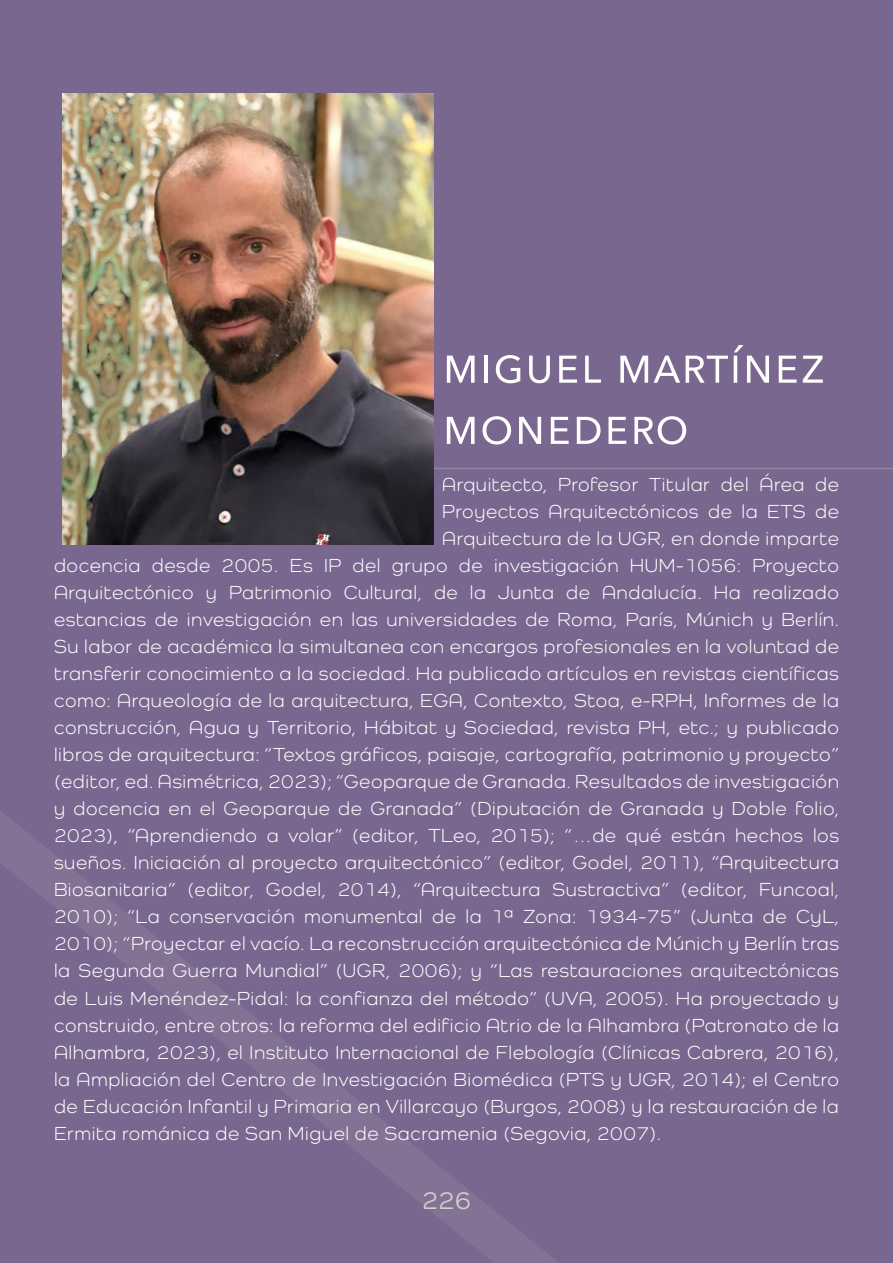
<style>
.page{position:relative;width:893px;height:1263px;background:#7a678f}
.page>*{position:absolute;margin:0;border:0;box-sizing:border-box;transform-origin:0 0}
.t1{font:51px/61.2px "Avenir Next";letter-spacing:.01em;color:#fff}
.t2{font:500 25.5px "Como";color:#d2cecd}
.t3{font:19.5px "Como";letter-spacing:.03em;color:#fff}
</style>
<div class="page">
<svg style="left:0;top:811px;width:557px;height:452px"></svg>
<hr style="left:376px;top:468px;width:517px;height:1px;background:#fffcd7">
<img style="left:63px;top:94px;width:371px;height:450px">
<h1 class="t1" style="left:442px;top:332px;width:385px">miguel martínez monedero</h1>
<p class="t3" style="left:442px;top:473px;width:398px">Arquitecto, Profesor Titular del Área de</p>
<p class="t3" style="left:442px;top:500px;width:398px">Proyectos Arquitectónicos de la ETS de</p>
<p class="t3" style="left:442px;top:527px;width:398px">Arquitectura de la UGR, en donde imparte</p>
<p class="t3" style="left:54px;top:554px;width:786px">docencia desde 2005. Es IP del grupo de investigación HUM-1056: Proyecto</p>
<p class="t3" style="left:54px;top:581px;width:786px">Arquitectónico y Patrimonio Cultural, de la Junta de Andalucía. Ha realizado</p>
<p class="t3" style="left:54px;top:608px;width:786px">estancias de investigación en las universidades de Roma, París, Múnich y Berlín.</p>
<p class="t3" style="left:54px;top:635px;width:786px">Su labor de académica la simultanea con encargos profesionales en la voluntad de</p>
<p class="t3" style="left:54px;top:662px;width:786px">transferir conocimiento a la sociedad. Ha publicado artículos en revistas científicas</p>
<p class="t3" style="left:54px;top:689px;width:786px">como: Arqueología de la arquitectura, EGA, Contexto, Stoa, e-RPH, Informes de la</p>
<p class="t3" style="left:54px;top:716px;width:786px">construcción, Agua y Territorio, Hábitat y Sociedad, revista PH, etc.; y publicado</p>
<p class="t3" style="left:54px;top:743px;width:786px">libros de arquitectura: “Textos gráficos, paisaje, cartografía, patrimonio y proyecto”</p>
<p class="t3" style="left:54px;top:770px;width:786px">(editor, ed. Asimétrica, 2023); “Geoparque de Granada. Resultados de investigación</p>
<p class="t3" style="left:54px;top:797px;width:786px">y docencia en el Geoparque de Granada” (Diputación de Granada y Doble folio,</p>
<p class="t3" style="left:54px;top:824px;width:786px">2023), “Aprendiendo a volar” (editor, TLeo, 2015); “…de qué están hechos los</p>
<p class="t3" style="left:54px;top:851px;width:786px">sueños. Iniciación al proyecto arquitectónico” (editor, Godel, 2011), “Arquitectura</p>
<p class="t3" style="left:54px;top:878px;width:786px">Biosanitaria” (editor, Godel, 2014), “Arquitectura Sustractiva” (editor, Funcoal,</p>
<p class="t3" style="left:54px;top:905px;width:786px">2010); “La conservación monumental de la 1ª Zona: 1934-75” (Junta de CyL,</p>
<p class="t3" style="left:54px;top:932px;width:786px">2010); “Proyectar el vacío. La reconstrucción arquitectónica de Múnich y Berlín tras</p>
<p class="t3" style="left:54px;top:959px;width:786px">la Segunda Guerra Mundial” (UGR, 2006); y “Las restauraciones arquitectónicas</p>
<p class="t3" style="left:54px;top:986px;width:786px">de Luis Menéndez-Pidal: la confianza del método” (UVA, 2005). Ha proyectado y</p>
<p class="t3" style="left:54px;top:1013px;width:786px">construido, entre otros: la reforma del edificio Atrio de la Alhambra (Patronato de la</p>
<p class="t3" style="left:54px;top:1040px;width:786px">Alhambra, 2023), el Instituto Internacional de Flebología (Clínicas Cabrera, 2016),</p>
<p class="t3" style="left:54px;top:1067px;width:786px">la Ampliación del Centro de Investigación Biomédica (PTS y UGR, 2014); el Centro</p>
<p class="t3" style="left:54px;top:1094px;width:786px">de Educación Infantil y Primaria en Villarcayo (Burgos, 2008) y la restauración de la</p>
<p class="t3" style="left:54px;top:1121px;width:609px">Ermita románica de San Miguel de Sacramenia (Segovia, 2007).</p>
<h2 class="t2" style="left:422px;top:1185px;width:51px">226</h2>
</div>
